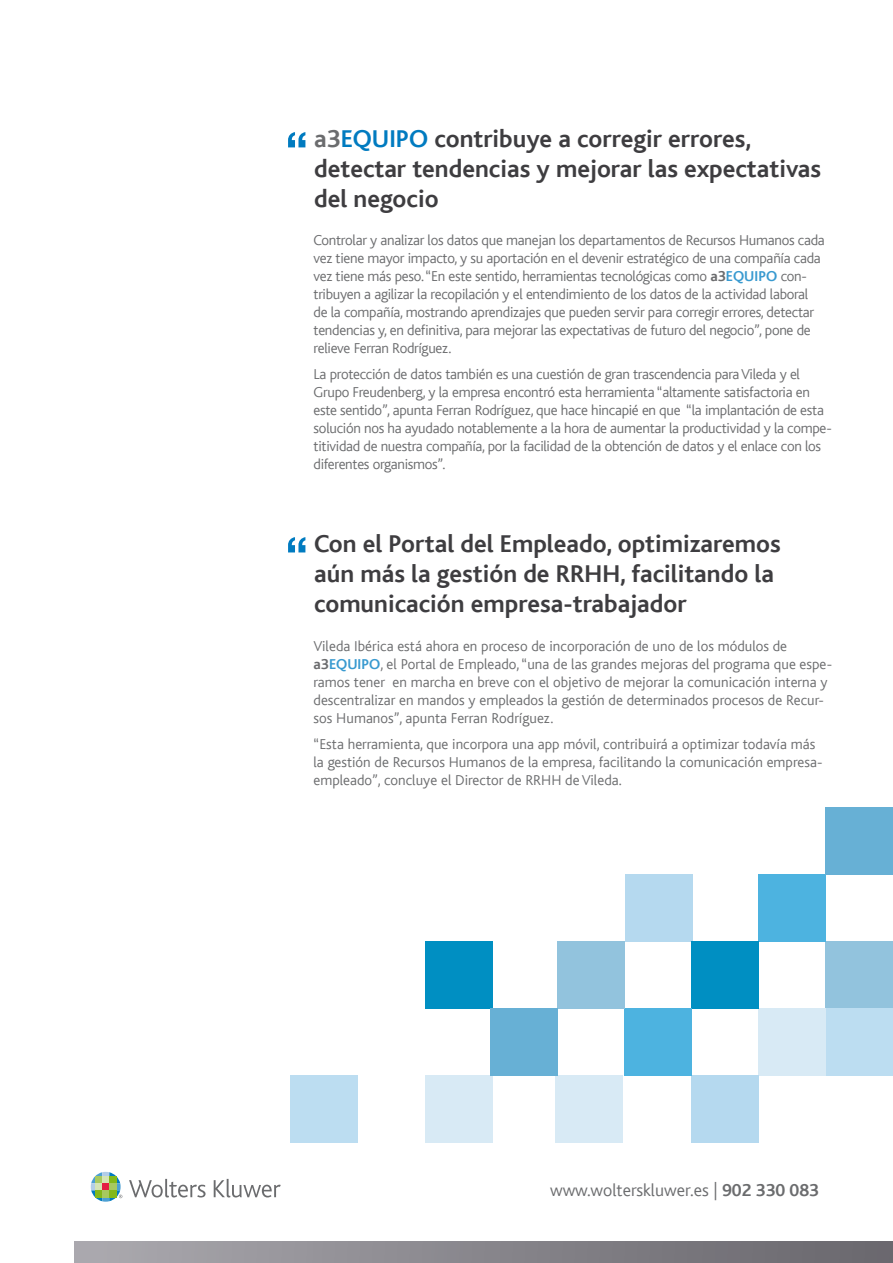
<style>
.page{position:relative;width:893px;height:1263px;background:#fff}
.page>*{position:absolute;margin:0;border:0;box-sizing:border-box;transform-origin:0 0}
.t1{font:700 25.5px/30.2px "Bliss";color:#3e3d40}
.t2{font:300 18px "Bliss";color:#6b6c6e}
.t3{font:300 15px/18px "Bliss";letter-spacing:-.02em;color:#6b6c6e}
.t4{font:300 15px/18px "Bliss";color:#6b6c6e}
.s1{color:#6b6c6e}
.s2{color:#007bc0}
.s3{font-weight:700}
.s4{font-weight:700;color:#399ad0}
</style>
<div class="page">
<div style="left:74px;top:1242px;width:819px;height:21px;background:linear-gradient(to right,#aaa8ae,#67656c)"></div>
<div style="left:826px;top:941px;width:67px;height:68px;background:#92c3dd"></div>
<div style="left:826px;top:1008px;width:67px;height:67px;background:#bcddf1"></div>
<div style="left:759px;top:1008px;width:67px;height:67px;background:#d8eaf5"></div>
<div style="left:556px;top:1075px;width:67px;height:68px;background:#d8eaf5"></div>
<div style="left:425px;top:1075px;width:67px;height:68px;background:#d8eaf5"></div>
<div style="left:290px;top:1075px;width:67px;height:68px;background:#bcddf1"></div>
<div style="left:691px;top:1075px;width:68px;height:68px;background:#b5d9ef"></div>
<div style="left:759px;top:874px;width:67px;height:68px;background:#4db3e0"></div>
<div style="left:625px;top:874px;width:67px;height:68px;background:#b5d9ef"></div>
<div style="left:691px;top:941px;width:68px;height:68px;background:#008fc2"></div>
<div style="left:624px;top:1008px;width:67px;height:67px;background:#4db3e0"></div>
<div style="left:557px;top:941px;width:67px;height:68px;background:#92c3dd"></div>
<div style="left:425px;top:941px;width:67px;height:68px;background:#008fc2"></div>
<div style="left:490px;top:1008px;width:67px;height:67px;background:#67b0d5"></div>
<div style="left:826px;top:807px;width:67px;height:67px;background:#67b0d5"></div>
<svg style="left:288px;top:132px;width:17px;height:15px"></svg>
<svg style="left:288px;top:537px;width:17px;height:15px"></svg>
<svg style="left:129px;top:1179px;width:77px;height:18px"></svg>
<svg style="left:214px;top:1179px;width:67px;height:18px"></svg>
<svg style="left:91px;top:1172px;width:31px;height:30px"></svg>
<h1 class="t1" style="left:314px;top:124px;width:509px"><span class="s1">a3</span><span class="s2">EQUIPO</span> contribuye a corregir errores, detectar tendencias y mejorar las expectativas del negocio</h1>
<p class="t3" style="left:314px;top:231px;width:513px">Controlar y analizar los datos que manejan los departamentos de Recursos Humanos cada vez tiene mayor impacto, y su aportación en el devenir estratégico de una compañía cada vez tiene más peso. “En este sentido, herramientas tecnológicas como <span class="s3">a3</span><span class="s4">EQUIPO</span> con&shy;tribuyen a agilizar la recopilación y el entendimiento de los datos de la actividad laboral de la compañía, mostrando aprendizajes que pueden servir para corregir errores, detectar tendencias y, en definitiva, para mejorar las expectativas de futuro del negocio”, pone de relieve Ferran Rodríguez.</p>
<p class="t3" style="left:314px;top:365px;width:520px">La protección de datos también es una cuestión de gran trascendencia para Vileda y el Grupo Freudenberg, y la empresa encontró esta herramienta “altamente satisfactoria en este sentido”, apunta Ferran Rodríguez, que hace hincapié en que “la implantación de esta solución nos ha ayudado notablemente a la hora de aumentar la productividad y la compe&shy;titividad de nuestra compañía, por la facilidad de la obtención de datos y el enlace con los diferentes organismos”.</p>
<h1 class="t1" style="left:314px;top:529px;width:468px">Con el Portal del Empleado, optimizaremos aún más la gestión de RRHH, facilitando la comunicación empresa-trabajador</h1>
<p class="t4" style="left:314px;top:637px;width:520px">Vileda Ibérica está ahora en proceso de incorporación de uno de los módulos de <span class="s3">a3</span><span class="s4">EQUIPO</span>, el Portal de Empleado, “una de las grandes mejoras del programa que espe&shy;ramos tener en marcha en breve con el objetivo de mejorar la comunicación interna y descentralizar en mandos y empleados la gestión de determinados procesos de Recur&shy;sos Humanos”, apunta Ferran Rodríguez.</p>
<p class="t4" style="left:314px;top:735px;width:510px">“Esta herramienta, que incorpora una app móvil, contribuirá a optimizar todavía más la gestión de Recursos Humanos de la empresa, facilitando la comunicación empresa&shy;empleado”, concluye el Director de RRHH de Vileda.</p>
<p class="t2" style="left:550px;top:1181px;width:270px">www.wolterskluwer.es | <span class="s3">902 330 083</span></p>
</div>
